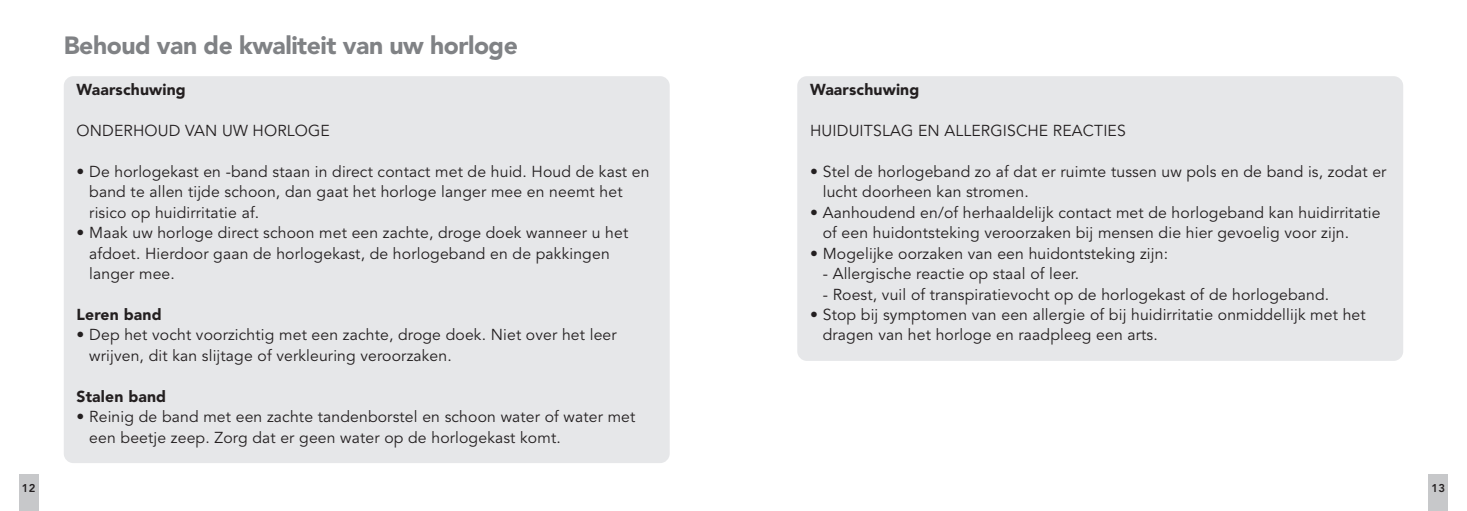
<style>
.page{position:relative;width:1467px;height:511px;background:#fff}
.page>*{position:absolute;margin:0;border:0;box-sizing:border-box;transform-origin:0 0}
.Kop_Avenir_Black{font:900 24.75px "Avenir LT Std";letter-spacing:-.02em;color:#808285}
.Box_Body{font:15.75px/20.5px "Avenir LT Std";letter-spacing:.01em;color:#231f20}
.Box_kop{font:900 15.75px "Avenir LT Std";letter-spacing:.01em;color:#231f20}
.t1{font:800 11.25px "Avenir LT Std";color:#231f20}
</style>
<div class="page">
<div style="left:19px;top:473px;width:19px;height:37px;background:#c7c8ca"></div>
<div style="left:1429px;top:473px;width:19px;height:37px;background:#c7c8ca"></div>
<div style="left:64px;top:76px;width:606px;height:386px;background:#e6e7e9;border-radius:10px"></div>
<div style="left:797px;top:76px;width:606px;height:284px;background:#e6e7e9;border-radius:10px"></div>
<p class="Kop_Avenir_Black" style="left:64px;top:31px;width:456px">Behoud van de kwaliteit van uw horloge</p>
<p class="Box_kop" style="left:77px;top:80px;width:111px">Waarschuwing</p>
<p class="Box_Body" style="left:77px;top:121px;width:255px">ONDERHOUD VAN UW HORLOGE</p>
<p class="Box_Body" style="left:89px;top:161px;width:562px;text-indent:-13px">• De horlogekast en -band staan in direct contact met de huid. Houd de kast en band te allen tijde schoon, dan gaat het horloge langer mee en neemt het risico op huidirritatie af.</p>
<p class="Box_Body" style="left:89px;top:223px;width:540px;text-indent:-13px">• Maak uw horloge direct schoon met een zachte, droge doek wanneer u het afdoet. Hierdoor gaan de horlogekast, de horlogeband en de pakkingen langer mee.</p>
<p class="Box_kop" style="left:77px;top:305px;width:87px">Leren band</p>
<p class="Box_Body" style="left:89px;top:325px;width:529px;text-indent:-13px">• Dep het vocht voorzichtig met een zachte, droge doek. Niet over het leer wrijven, dit kan slijtage of verkleuring veroorzaken.</p>
<p class="Box_kop" style="left:77px;top:386px;width:91px">Stalen band</p>
<p class="Box_Body" style="left:89px;top:406px;width:548px;text-indent:-13px">• Reinig de band met een zachte tandenborstel en schoon water of water met een beetje zeep. Zorg dat er geen water op de horlogekast komt.</p>
<p class="Box_kop" style="left:810px;top:80px;width:111px">Waarschuwing</p>
<p class="Box_Body" style="left:810px;top:121px;width:317px">HUIDUITSLAG EN ALLERGISCHE REACTIES</p>
<p class="Box_Body" style="left:823px;top:161px;width:565px;text-indent:-13px">• Stel de horlogeband zo af dat er ruimte tussen uw pols en de band is, zodat er lucht doorheen kan stromen.</p>
<p class="Box_Body" style="left:823px;top:202px;width:559px;text-indent:-13px">• Aanhoudend en/of herhaaldelijk contact met de horlogeband kan huidirritatie of een huidontsteking veroorzaken bij mensen die hier gevoelig voor zijn.</p>
<p class="Box_Body" style="left:810px;top:243px;width:360px">• Mogelijke oorzaken van een huidontsteking zijn:</p>
<p class="Box_Body" style="left:823px;top:264px;width:258px">- Allergische reactie op staal of leer.</p>
<p class="Box_Body" style="left:823px;top:284px;width:508px">- Roest, vuil of transpiratievocht op de horlogekast of de horlogeband.</p>
<p class="Box_Body" style="left:823px;top:304px;width:544px;text-indent:-13px">• Stop bij symptomen van een allergie of bij huidirritatie onmiddellijk met het dragen van het horloge en raadpleeg een arts.</p>
<p class="t1" style="left:22px;top:481px;width:15px">12</p>
<p class="t1" style="left:1432px;top:481px;width:15px">13</p>
</div>
